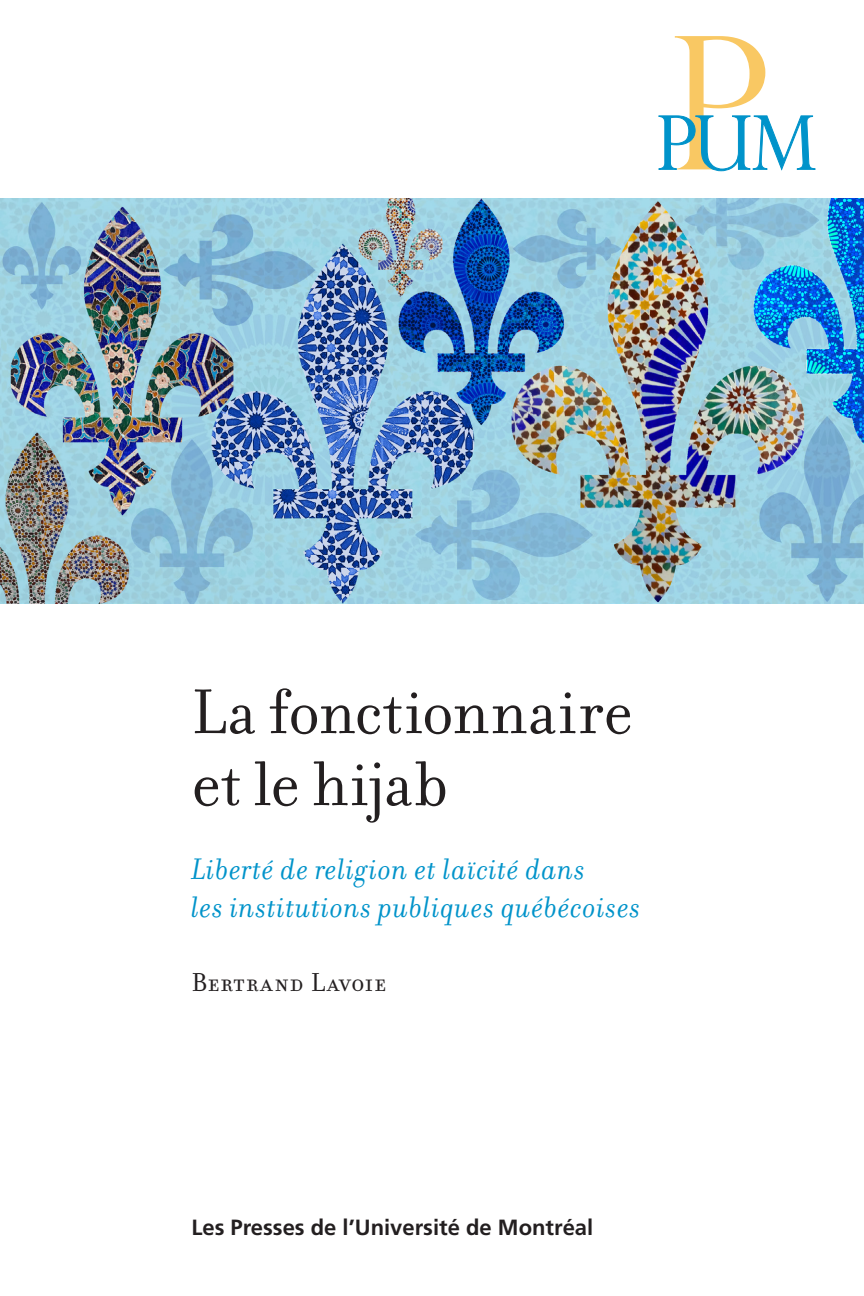
<style>
.page{position:relative;width:864px;height:1296px;background:#fff}
.page>*{position:absolute;margin:0;border:0;box-sizing:border-box;transform-origin:0 0}
.t1{font:68px/72px "Filosofia";color:#231f20}
.Titre{font:italic 32px/38px "Filosofia";letter-spacing:.02em;color:#0093ca}
.t2{font:28px "Filosofia Small Caps";letter-spacing:.03em;color:#231f20}
.t3{font:700 22px "Frutiger";color:#231f20}
</style>
<div class="page">
<img style="left:0;top:198px;width:864px;height:405px">
<svg style="left:659px;top:36px;width:156px;height:135px"></svg>
<p class="t1" style="left:191px;top:677px;width:443px">La fonctionnaire et le hijab</p>
<p class="Titre" style="left:191px;top:851px;width:451px">Liberté de religion et laïcité dans<br>les institutions publiques québécoises</p>
<p class="t2" style="left:191px;top:967px;width:196px">Bertrand Lavoie</p>
<p class="t3" style="left:191px;top:1215px;width:403px">Les Presses de l’Université de Montréal</p>
</div>
